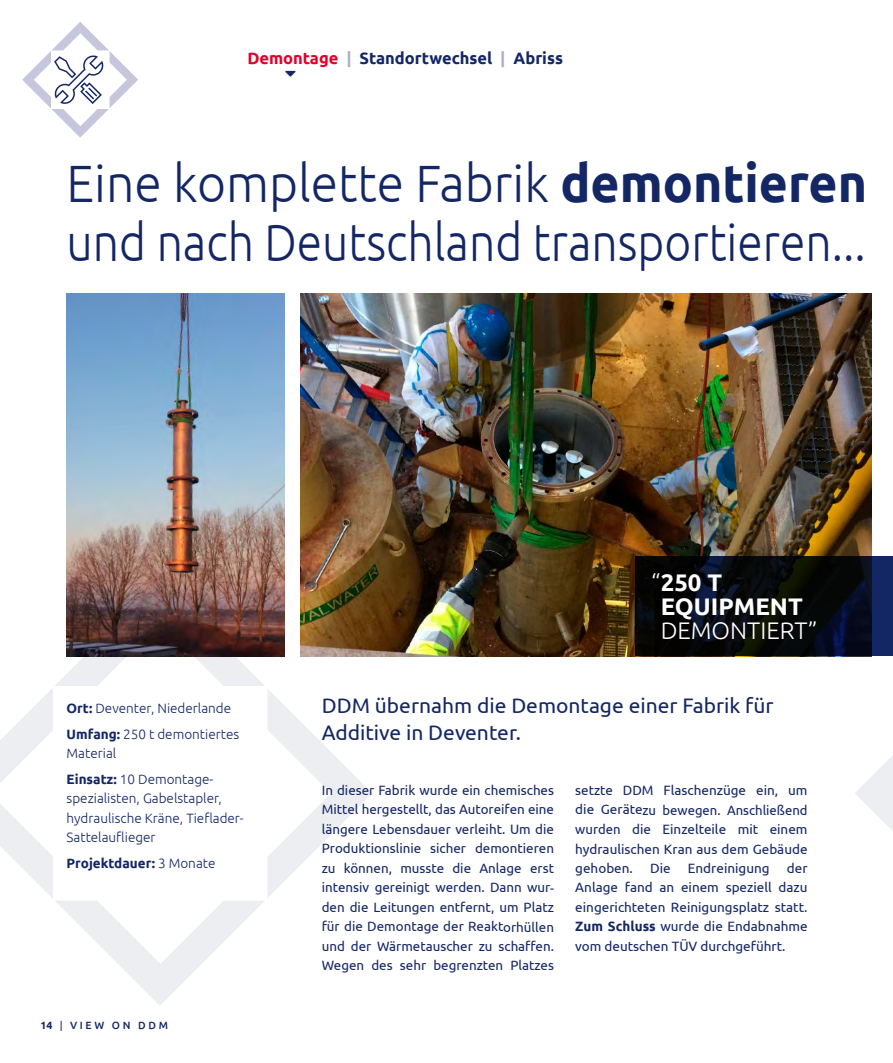
<style>
.page{position:relative;width:893px;height:1063px;background:#fff}
.page>*{position:absolute;margin:0;border:0;box-sizing:border-box;transform-origin:0 0}
.t1{font:300 52.5px/58.5px "Ubuntu";color:#142765;scale:.95 1}
.t2{font:700 24px/24px "Ubuntu";color:#fff}
.t3{font:300 24px "Ubuntu";color:#fff}
.t4{font:21px/27px "Ubuntu";color:#142765}
.t5{font:700 16.5px "Ubuntu";color:#142765}
.t6{font:13.5px/19.5px "Ubuntu";color:#142765;text-align:justify}
.t7{font:300 13.5px/25.5px "Ubuntu";color:#142765}
.t8{font:700 13.5px "Ubuntu";color:#142765}
.t9{font:500 10.5px "Ubuntu";letter-spacing:.25em;color:#142765}
.s1{color:#e4002c}
.s2{color:#acadcc}
.s3{font-weight:700}
.s4{font-weight:300}
.s5{font-weight:400}
</style>
<div class="page">
<svg style="left:22px;top:22px;width:116px;height:116px"></svg>
<img style="left:300px;top:293px;width:572px;height:363px">
<svg style="left:636px;top:557px;width:257px;height:99px;fill:#050806"></svg>
<img style="left:67px;top:293px;width:218px;height:288px">
<svg style="left:0;top:581px;width:372px;height:424px"></svg>
<svg style="left:855px;top:581px;width:38px;height:250px"></svg>
<p class="t5" style="left:247px;top:48px;width:317px"><span class="s1">Demontage</span> <span class="s2">|</span> Standortwechsel <span class="s2">|</span> Abriss</p>
<h1 class="t1" style="left:67px;top:153px;width:844px">Eine komplette Fabrik <span class="s3">demontieren </span>und nach Deutschland transportieren...</h1>
<p class="t7" style="left:67px;top:695px;width:174px"><span class="s3">Ort:</span> Deventer, Niederlande<br><span class="s3">Umfang:</span> 250 t demontiertes</p>
<p class="t7" style="left:67px;top:740px;width:147px">Material<br><span class="s3">Einsatz:</span> 10 Demontage-</p>
<p class="t7" style="left:67px;top:788px;width:178px;line-height:19.5px">spezialisten, Gabelstapler, hydraulische Kräne, Tieflader-<br>Sattelauflieger</p>
<p class="t8" style="left:67px;top:855px;width:150px">Projektdauer: <span class="s4">3 Monate</span></p>
<p class="t9" style="left:40px;top:1018px;width:129px"><span class="s3">14</span> <span class="s5">|</span> VIEW ON DDM</p>
<h2 class="t2" style="left:661px;top:570px;width:144px;text-indent:-9px"><span class="s4">“</span>250 T<br>EQUIPMENT</h2>
<h2 class="t3" style="left:661px;top:616px;width:158px">DEMONTIERT”</h2>
<h3 class="t4" style="left:322px;top:691px;width:453px">DDM übernahm die Demontage einer Fabrik für<br>Additive in Deventer.</h3>
<p class="t6" style="left:322px;top:780px;width:234px">In dieser Fabrik wurde ein chemisches Mittel hergestellt, das Autoreifen eine längere Lebensdauer verleiht. Um die Produktionslinie sicher demontieren zu können, musste die Anlage erst intensiv gereinigt werden. Dann wur&shy;den die Leitungen entfernt, um Platz für die Demontage der Reaktorhüllen und der Wärmetauscher zu schaffen.<br>Wegen des sehr begrenzten Platzes</p>
<p class="t6" style="left:575px;top:780px;width:234px">setzte DDM Flaschenzüge ein, um die Gerätezu bewegen. Anschließend wurden die Einzelteile mit einem hydraulischen Kran aus dem Gebäude gehoben.</p>
<p class="t6" style="left:575px;top:858px;width:234px;text-indent:212px">der Anlage fand an einem speziell dazu eingerichteten Reinigungsplatz statt.<br><span class="s3">Zum Schluss</span> wurde die Endabnahme vom deutschen TÜV durchgeführt.</p>
<p class="t6" style="left:650px;top:858px;width:22px">Die</p>
<p class="t6" style="left:688px;top:858px;width:83px">Endreinigung</p>
</div>
